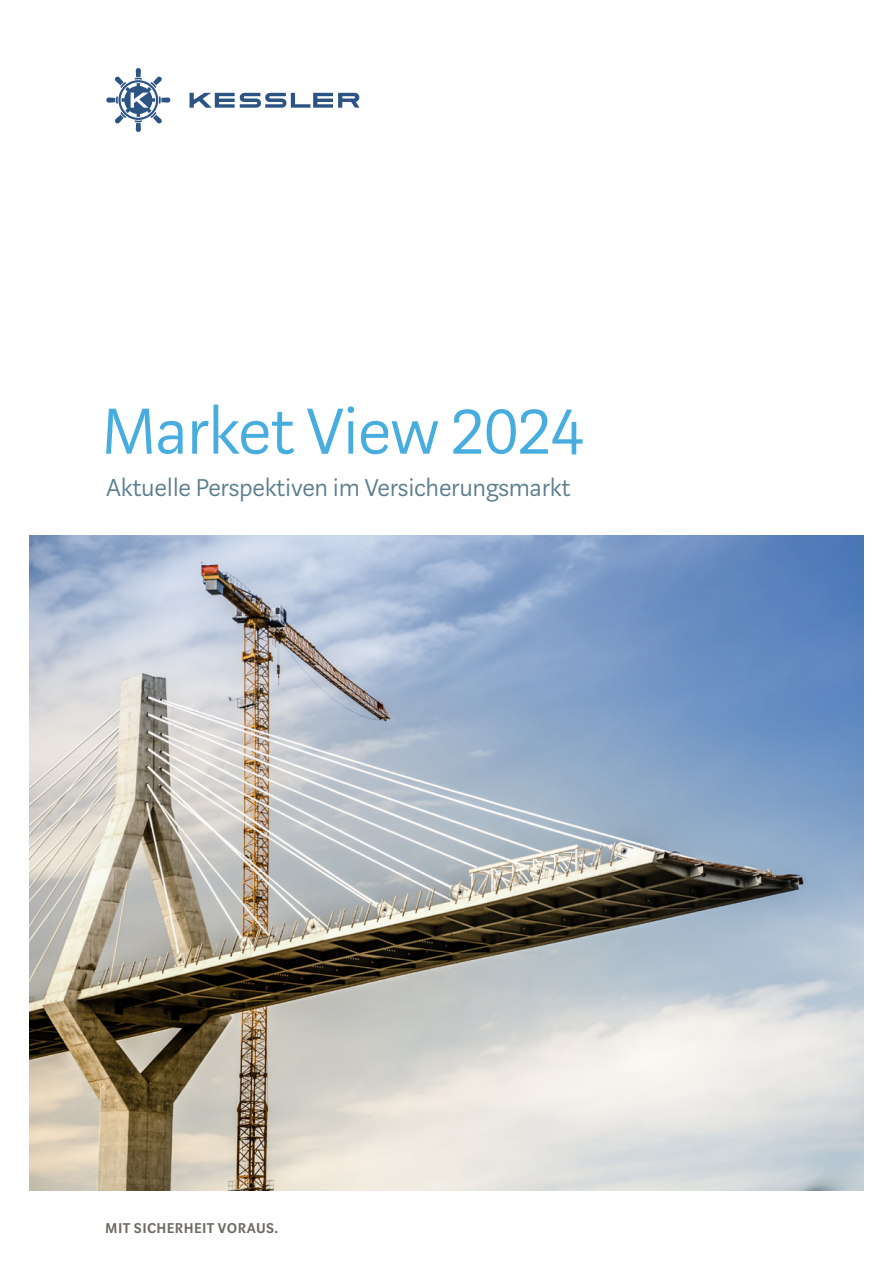
<style>
.page{position:relative;width:893px;height:1263px;background:#fff}
.page>*{position:absolute;margin:0;border:0;box-sizing:border-box;transform-origin:0 0}
.t1{font:300 72px "Marat Sans KS";letter-spacing:-.015em;color:#47addf}
.t2{font:300 27px "Marat Sans KS";letter-spacing:-.01em;color:#5a7e8d}
.t3{font:600 15.75px "Marat Sans KS";letter-spacing:.025em;color:#6c6a63}
</style>
<div class="page">
<svg style="left:190px;top:92px;width:169px;height:16px"></svg>
<svg style="left:106px;top:68px;width:64px;height:64px"></svg>
<img style="left:30px;top:536px;width:833px;height:655px">
<h1 class="t1" style="left:101px;top:394px;width:485px">Market View 2024</h1>
<p class="t2" style="left:106px;top:474px;width:466px">Aktuelle Perspektiven im Versicherungsmarkt</p>
<p class="t3" style="left:105px;top:1220px;width:174px">MIT SICHERHEIT VORAUS.</p>
</div>
